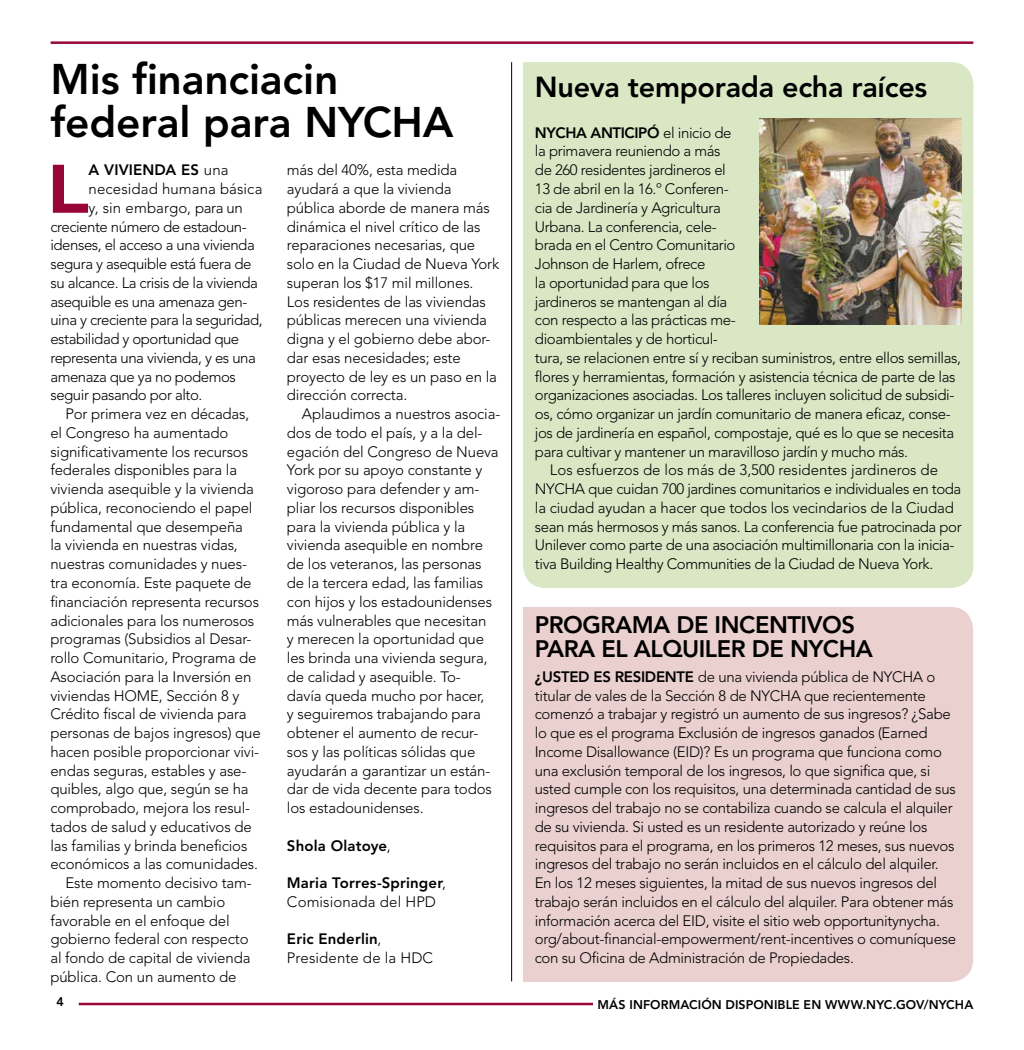
<style>
.page{position:relative;width:1024px;height:1050px;background:#fff}
.page>*{position:absolute;margin:0;border:0;box-sizing:border-box;transform-origin:0 0}
.t1{font:700 68.62px "Montserrat";color:#980539}
.t2{font:800 42.5px/42.5px "Avenir LT Std";letter-spacing:-.005em;color:#000}
.t3{font:800 28.75px "Avenir LT Std";letter-spacing:-.01em;color:#000}
.t4{font:800 23.75px/23.8px "Avenir LT Std";letter-spacing:-.02em;color:#000}
.t5{font:300 15px/18.8px "Avenir LT Std";letter-spacing:-.02em;color:#000}
.t6{font:300 15px/18.8px "Avenir LT Std";letter-spacing:.005em;color:#000}
.t7{font:800 15px/18.8px "Avenir LT Std";letter-spacing:.01em;color:#000}
.t8{font:300 15px "Avenir LT Std";color:#000}
.t9{font:800 15px "Avenir LT Std";letter-spacing:-.025em;color:#000}
.t10{font:800 12.5px "Avenir LT Std";letter-spacing:.005em;color:#000}
.s1{font-weight:300}
.s2{font-weight:800}
</style>
<div class="page">
<hr style="left:79px;top:1002px;width:514px;height:3px;background:#980539">
<hr style="left:51px;top:41px;width:922px;height:3px;background:#980539">
<hr style="left:511px;top:62px;width:1px;height:919px;background:#000">
<div style="left:523px;top:607px;width:450px;height:374px;background:#ead0cf"></div>
<div style="left:523px;top:62px;width:450px;height:526px;background:#dae7c5"></div>
<img style="left:759px;top:118px;width:203px;height:206px">
<h2 class="t2" style="left:51px;top:58px;width:404px">Mis financiacin federal para NYCHA</h2>
<h1 class="t1" style="left:47px;top:139px;width:43px">L</h1>
<p class="t7" style="left:89px;top:161px;width:141px">A VIVIENDA ES <span class="s1">una</span></p>
<p class="t5" style="left:287px;top:161px;width:214px">más del 40%, esta medida ayudará a que la vivienda pública aborde de manera más dinámica el nivel crítico de las reparaciones necesarias, que solo en la Ciudad de Nueva York superan los $17 mil millones.<br>Los residentes de las viviendas públicas merecen una vivienda digna y el gobierno debe abor&shy;dar esas necesidades; este proyecto de ley es un paso en la dirección correcta.</p>
<p class="t5" style="left:287px;top:404px;width:215px;text-indent:15px">Aplaudimos a nuestros asocia&shy;dos de todo el país, y a la del&shy;egación del Congreso de Nueva<br>York por su apoyo constante y vigoroso para defender y am&shy;pliar los recursos disponibles para la vivienda pública y la vivienda asequible en nombre de los veteranos, las personas de la tercera edad, las familias con hijos y los estadounidenses más vulnerables que necesitan<br>y merecen la oportunidad que les brinda una vivienda segura, de calidad y asequible. To-<br>davía queda mucho por hacer,<br>y seguiremos trabajando para obtener el aumento de recur&shy;sos y las políticas sólidas que ayudarán a garantizar un están&shy;dar de vida decente para todos los estadounidenses.</p>
<p class="t7" style="left:287px;top:836px;width:105px">Shola Olatoye<span class="s1">,</span></p>
<p class="t7" style="left:287px;top:873px;width:161px">Maria Torres-Springer<span class="s1">,<br>Comisionada del HPD</span></p>
<p class="t6" style="left:287px;top:929px;width:148px"><span class="s2">Eric Enderlin</span>,<br>Presidente de la HDC</p>
<p class="t6" style="left:89px;top:179px;width:175px">necesidad humana básica</p>
<p class="t6" style="left:89px;top:198px;width:156px">y, sin embargo, para un</p>
<p class="t5" style="left:50px;top:217px;width:198px">creciente número de estadoun-</p>
<p class="t5" style="left:50px;top:236px;width:206px">idenses, el acceso a una vivienda</p>
<p class="t5" style="left:50px;top:254px;width:203px">segura y asequible está fuera de</p>
<p class="t5" style="left:50px;top:273px;width:209px">su alcance. La crisis de la vivienda</p>
<p class="t5" style="left:50px;top:292px;width:198px">asequible es una amenaza gen-</p>
<p class="t5" style="left:50px;top:311px;width:214px">uina y creciente para la seguridad,</p>
<p class="t5" style="left:50px;top:329px;width:190px">estabilidad y oportunidad que</p>
<p class="t5" style="left:50px;top:348px;width:207px">representa una vivienda, y es una</p>
<p class="t5" style="left:50px;top:367px;width:187px">amenaza que ya no podemos</p>
<p class="t5" style="left:50px;top:386px;width:153px">seguir pasando por alto.</p>
<p class="t5" style="left:65px;top:404px;width:185px">Por primera vez en décadas,</p>
<p class="t5" style="left:50px;top:423px;width:180px">el Congreso ha aumentado</p>
<p class="t5" style="left:50px;top:442px;width:199px">significativamente los recursos</p>
<p class="t5" style="left:50px;top:461px;width:188px">federales disponibles para la</p>
<p class="t5" style="left:50px;top:479px;width:205px">vivienda asequible y la vivienda</p>
<p class="t5" style="left:50px;top:498px;width:204px">pública, reconociendo el papel</p>
<p class="t5" style="left:50px;top:517px;width:194px">fundamental que desempeña</p>
<p class="t5" style="left:50px;top:536px;width:189px">la vivienda en nuestras vidas,</p>
<p class="t5" style="left:50px;top:554px;width:198px">nuestras comunidades y nues-</p>
<p class="t5" style="left:50px;top:573px;width:203px">tra economía. Este paquete de</p>
<p class="t5" style="left:50px;top:592px;width:210px">financiación representa recursos</p>
<p class="t5" style="left:50px;top:611px;width:205px">adicionales para los numerosos</p>
<p class="t5" style="left:50px;top:629px;width:203px">programas (Subsidios al Desar-</p>
<p class="t5" style="left:50px;top:648px;width:208px">rollo Comunitario, Programa de</p>
<p class="t5" style="left:50px;top:667px;width:202px">Asociación para la Inversión en</p>
<p class="t5" style="left:50px;top:686px;width:190px">viviendas HOME, Sección 8 y</p>
<p class="t5" style="left:50px;top:704px;width:198px">Crédito fiscal de vivienda para</p>
<p class="t5" style="left:50px;top:723px;width:212px">personas de bajos ingresos) que</p>
<p class="t5" style="left:50px;top:742px;width:210px">hacen posible proporcionar vivi-</p>
<p class="t5" style="left:50px;top:761px;width:198px">endas seguras, estables y ase-</p>
<p class="t5" style="left:50px;top:779px;width:200px">quibles, algo que, según se ha</p>
<p class="t5" style="left:50px;top:798px;width:201px">comprobado, mejora los resul-</p>
<p class="t5" style="left:50px;top:817px;width:203px">tados de salud y educativos de</p>
<p class="t5" style="left:50px;top:836px;width:198px">las familias y brinda beneficios</p>
<p class="t5" style="left:50px;top:854px;width:209px">económicos a las comunidades.</p>
<p class="t5" style="left:65px;top:873px;width:188px">Este momento decisivo tam-</p>
<p class="t5" style="left:50px;top:892px;width:176px">bién representa un cambio</p>
<p class="t5" style="left:50px;top:911px;width:181px">favorable en el enfoque del</p>
<p class="t5" style="left:50px;top:929px;width:200px">gobierno federal con respecto</p>
<p class="t5" style="left:50px;top:948px;width:202px">al fondo de capital de vivienda</p>
<p class="t5" style="left:50px;top:967px;width:188px">pública. Con un aumento de</p>
<h3 class="t3" style="left:535px;top:70px;width:394px">Nueva temporada echa raíces</h3>
<p class="t9" style="left:535px;top:124px;width:198px">NYCHA ANTICIPÓ <span class="s1">el inicio de</span></p>
<p class="t5" style="left:535px;top:142px;width:187px">la primavera reuniendo a más</p>
<p class="t5" style="left:535px;top:161px;width:192px">de 260 residentes jardineros el</p>
<p class="t5" style="left:535px;top:179px;width:195px">13 de abril en la 16.º Conferen-</p>
<p class="t5" style="left:535px;top:198px;width:187px">cia de Jardinería y Agricultura</p>
<p class="t5" style="left:535px;top:217px;width:183px">Urbana. La conferencia, cele-</p>
<p class="t5" style="left:535px;top:236px;width:202px">brada en el Centro Comunitario</p>
<p class="t5" style="left:535px;top:254px;width:172px">Johnson de Harlem, ofrece</p>
<p class="t5" style="left:535px;top:273px;width:176px">la oportunidad para que los</p>
<p class="t5" style="left:535px;top:292px;width:194px">jardineros se mantengan al día</p>
<p class="t5" style="left:535px;top:311px;width:202px">con respecto a las prácticas me-</p>
<p class="t5" style="left:535px;top:329px;width:185px">dioambientales y de horticul-</p>
<p class="t5" style="left:535px;top:348px;width:428px">tura, se relacionen entre sí y reciban suministros, entre ellos semillas,</p>
<p class="t5" style="left:535px;top:367px;width:422px">flores y herramientas, formación y asistencia técnica de parte de las</p>
<p class="t5" style="left:535px;top:386px;width:421px">organizaciones asociadas. Los talleres incluyen solicitud de subsidi-</p>
<p class="t5" style="left:535px;top:404px;width:417px">os, cómo organizar un jardín comunitario de manera eficaz, conse-</p>
<p class="t5" style="left:535px;top:423px;width:421px">jos de jardinería en español, compostaje, qué es lo que se necesita</p>
<p class="t5" style="left:535px;top:442px;width:375px">para cultivar y mantener un maravilloso jardín y mucho más.</p>
<p class="t8" style="left:550px;top:461px;width:390px">Los esfuerzos de los más de 3,500 residentes jardineros de</p>
<p class="t5" style="left:535px;top:479px;width:428px">NYCHA que cuidan 700 jardines comunitarios e individuales en toda</p>
<p class="t5" style="left:535px;top:498px;width:420px">la ciudad ayudan a hacer que todos los vecindarios de la Ciudad</p>
<p class="t5" style="left:535px;top:517px;width:428px">sean más hermosos y más sanos. La conferencia fue patrocinada por</p>
<p class="t5" style="left:535px;top:536px;width:421px">Unilever como parte de una asociación multimillonaria con la inicia-</p>
<p class="t5" style="left:535px;top:554px;width:400px">tiva Building Healthy Communities de la Ciudad de Nueva York.</p>
<h3 class="t4" style="left:535px;top:613px;width:340px">PROGRAMA DE INCENTIVOS<br>PARA EL ALQUILER DE NYCHA</h3>
<p class="t5" style="left:535px;top:667px;width:423px"><span class="s2">¿USTED ES RESIDENTE</span> de una vivienda pública de NYCHA o titular de vales de la Sección 8 de NYCHA que recientemente comenzó a trabajar y registró un aumento de sus ingresos? ¿Sabe lo que es el programa Exclusión de ingresos ganados (Earned Income Disallowance (EID)? Es un programa que funciona como una exclusión temporal de los ingresos, lo que significa que, si usted cumple con los requisitos, una determinada cantidad de sus ingresos del trabajo no se contabiliza cuando se calcula el alquiler de su vivienda. Si usted es un residente autorizado y reúne los requisitos para el programa, en los primeros 12 meses, sus nuevos ingresos del trabajo no serán incluidos en el cálculo del alquiler.<br>En los 12 meses siguientes, la mitad de sus nuevos ingresos del trabajo serán incluidos en el cálculo del alquiler. Para obtener más información acerca del EID, visite el sitio web opportunitynycha. org/about-financial-empowerment/rent-incentives o comuníquese con su Oficina de Administración de Propiedades.</p>
<p class="t10" style="left:56px;top:994px;width:9px">4</p>
<p class="t10" style="left:597px;top:996px;width:377px">MÁS INFORMACIÓN DISPONIBLE EN WWW.NYC.GOV/NYCHA</p>
</div>
